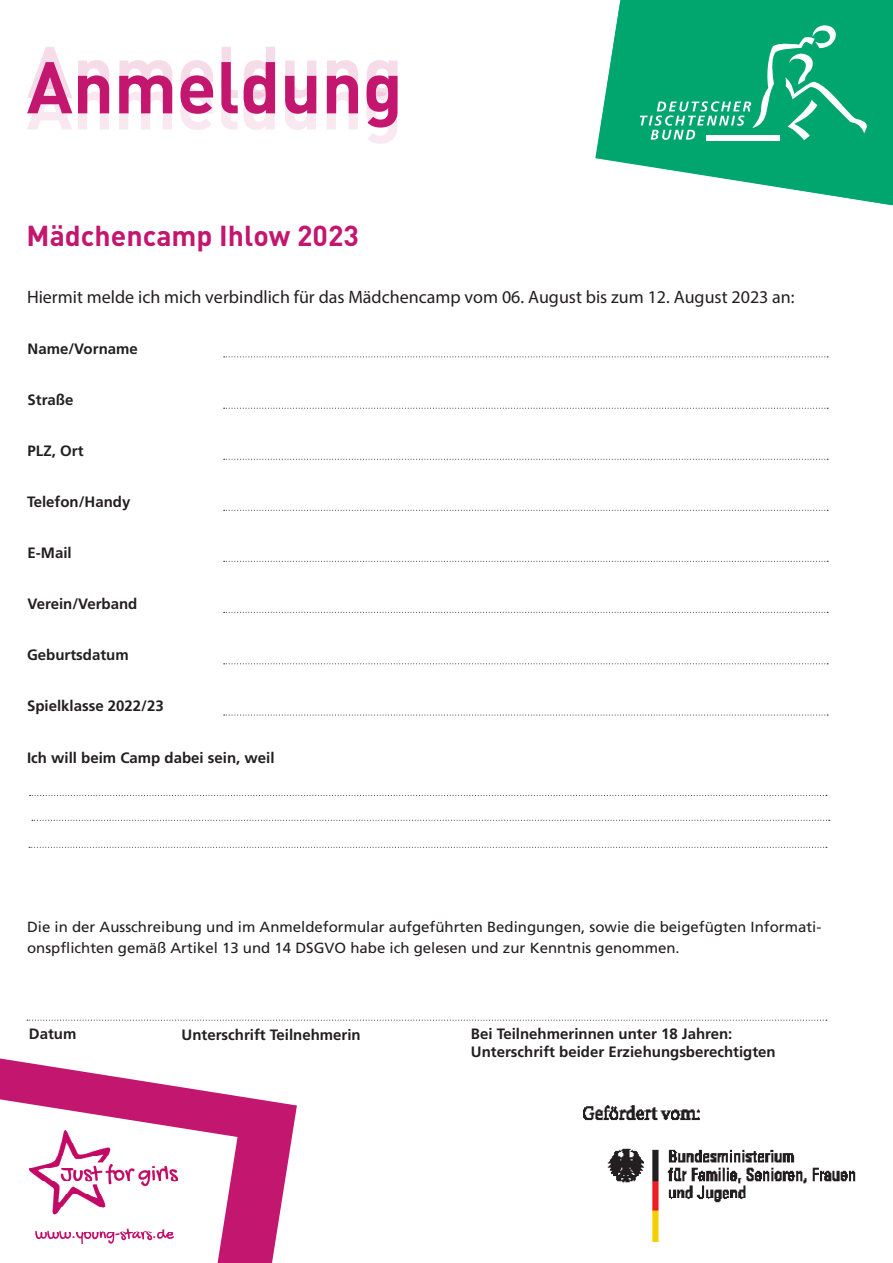
<style>
.page{position:relative;width:893px;height:1263px;background:#fff}
.page>*{position:absolute;margin:0;border:0;box-sizing:border-box;transform-origin:0 0}
.Headline_titelseite{font:700 72px "DIN";color:#c3166f}
.Headline_titelseite-2{font:700 28.5px "DIN";color:#c3166f}
.Headline_titelseite-3{font:18px "Myriad Pro";color:#231f20}
.Headline_titelseite-4{font:700 15px "Frutiger LT Std";color:#231f20}
.Name{font:700 15px "Frutiger LT Std";color:#231f20}
.Name-2{font:14.7px/21px "Frutiger LT Std";color:#231f20}
</style>
<div class="page">
<svg style="left:595px;top:1px;width:297px;height:204px;fill:#00a66e"></svg>
<svg style="left:640px;top:25px;width:227px;height:115px;background:#21b180"></svg>
<svg style="left:0;top:1058px;width:297px;height:205px;fill:#c3166f"></svg>
<svg style="left:0;top:1099px;width:238px;height:164px"></svg>
<svg style="left:224px;top:356px;width:604px;height:1px"></svg>
<img style="left:30px;top:1130px;width:148px;height:113px">
<img style="left:583px;top:1105px;width:273px;height:137px">
<svg style="left:224px;top:408px;width:604px;height:1px"></svg>
<svg style="left:224px;top:459px;width:604px;height:1px"></svg>
<svg style="left:224px;top:510px;width:604px;height:1px"></svg>
<svg style="left:224px;top:561px;width:604px;height:1px"></svg>
<svg style="left:224px;top:612px;width:604px;height:1px"></svg>
<svg style="left:224px;top:663px;width:604px;height:1px"></svg>
<svg style="left:224px;top:715px;width:604px;height:1px"></svg>
<svg style="left:27px;top:1020px;width:800px;height:1px"></svg>
<svg style="left:30px;top:795px;width:797px;height:1px"></svg>
<svg style="left:32px;top:820px;width:798px;height:1px"></svg>
<svg style="left:29px;top:847px;width:798px;height:1px"></svg>
<h1 class="Headline_titelseite" style="left:27px;top:25px;width:377px">Anmeldung</h1>
<p class="Headline_titelseite" style="left:27px;top:40px;width:377px">Anmeldung</p>
<h1 class="Headline_titelseite" style="left:27px;top:56px;width:377px">Anmeldung</h1>
<p class="Headline_titelseite-2" style="left:27px;top:217px;width:334px">Mädchencamp Ihlow 2023</p>
<p class="Headline_titelseite-3" style="left:27px;top:285px;width:769px">Hiermit melde ich mich verbindlich für das Mädchencamp vom 06. August bis zum 12. August 2023 an:</p>
<p class="Headline_titelseite-4" style="left:28px;top:340px;width:112px">Name/Vorname</p>
<p class="Headline_titelseite-4" style="left:28px;top:391px;width:47px">Straße</p>
<p class="Headline_titelseite-4" style="left:28px;top:442px;width:57px">PLZ, Ort</p>
<p class="Headline_titelseite-4" style="left:27px;top:493px;width:105px">Telefon/Handy</p>
<p class="Headline_titelseite-4" style="left:28px;top:544px;width:46px">E-Mail</p>
<p class="Headline_titelseite-4" style="left:28px;top:595px;width:111px">Verein/Verband</p>
<p class="Headline_titelseite-4" style="left:27px;top:646px;width:103px">Geburtsdatum</p>
<p class="Headline_titelseite-4" style="left:27px;top:697px;width:138px">Spielklasse 2022/23</p>
<p class="Headline_titelseite-4" style="left:27px;top:748px;width:249px">Ich will beim Camp dabei sein, weil</p>
<p class="Name-2" style="left:27px;top:916px;width:796px">Die in der Ausschreibung und im Anmeldeformular aufgeführten Bedingungen, sowie die beigefügten Informati&shy;onspflichten gemäß Artikel 13 und 14 DSGVO habe ich gelesen und zur Kenntnis genommen.</p>
<p class="Name" style="left:29px;top:1025px;width:49px">Datum</p>
<p class="Name" style="left:471px;top:1025px;width:263px">Bei Teilnehmerinnen unter 18 Jahren:</p>
<p class="Name" style="left:471px;top:1042px;width:306px">Unterschrift beider Erziehungsberechtigten</p>
<p class="Name" style="left:182px;top:1025px;width:181px">Unterschrift Teilnehmerin</p>
</div>
